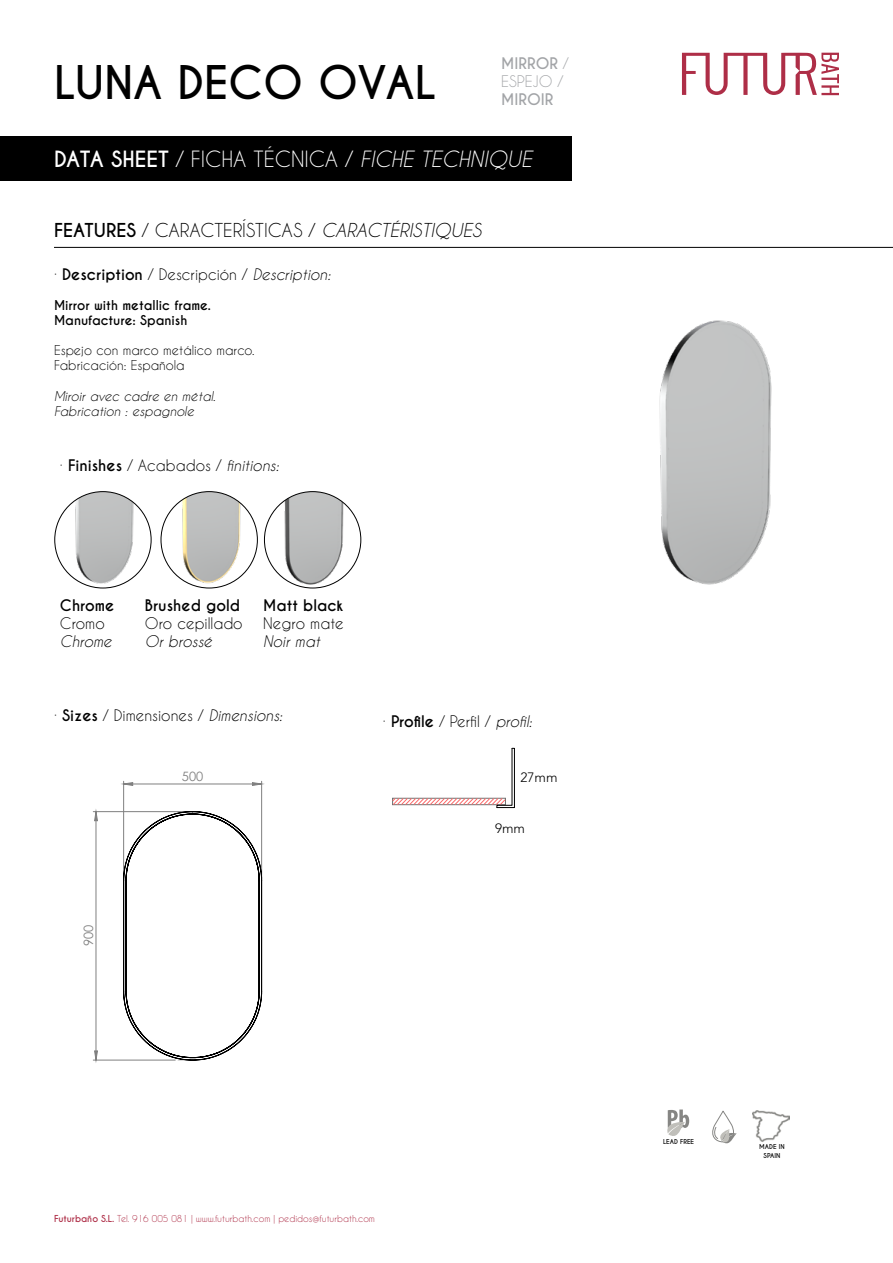
<style>
.page{position:relative;width:893px;height:1263px;background:#fff}
.page>*{position:absolute;margin:0;border:0;box-sizing:border-box;transform-origin:0 0}
.t1{font:700 43.5px "Caviar Dreams";color:#000}
.t2{font:21px "Caviar Dreams";color:#fff}
.t3{font:18px "Caviar Dreams";color:#000}
.t4{font:15px "Caviar Dreams";color:#000}
.t5{font:700 15px "Caviar Dreams";color:#000}
.t6{font:italic 15px "Caviar Dreams";color:#000}
.t7{font:15px/18px "Caviar Dreams";color:#a2a4a7}
.t8{font:700 15px "Caviar Dreams";color:#a2a4a7}
.t9{font:300 13.5px "Avenir LT Std";color:#000}
.t10{font:12.9px "Century Gothic";color:#808080}
.t11{font:12.75px/15.3px "Caviar Dreams";color:#000}
.t12{font:italic 12.75px/15.3px "Caviar Dreams";color:#000}
.t13{font:700 12.75px/15.3px "Caviar Dreams";color:#000}
.t14{font:9px "Caviar Dreams";color:#ae2e47}
.t15{font:700 6.45px/8.6px "Caviar Dreams";color:#000;text-align:center}
.s1{font-weight:700}
.s2{font-style:italic}
</style>
<div class="page">
<div style="left:0;top:136px;width:571px;height:44px;background:#000"></div>
<svg style="left:682px;top:53px;width:157px;height:42px"></svg>
<hr style="left:54px;top:247px;width:839px;height:1px;background:#000">
<svg style="left:667px;top:1109px;width:22px;height:27px"></svg>
<svg style="left:712px;top:1110px;width:25px;height:34px"></svg>
<img style="left:753px;top:1110px;width:36px;height:32px">
<img style="left:659px;top:320px;width:113px;height:265px">
<svg style="left:392px;top:748px;width:123px;height:60px"></svg>
<img style="left:161px;top:492px;width:96px;height:96px;border-radius:48px">
<img style="left:55px;top:492px;width:96px;height:96px;border-radius:48px">
<img style="left:264px;top:492px;width:97px;height:96px;border-radius:48px">
<hr style="left:93px;top:811px;width:97px;height:1px;background:#808080">
<hr style="left:93px;top:1060px;width:82px;height:1px;background:#808080">
<hr style="left:261px;top:781px;width:1px;height:97px;background:#808080">
<hr style="left:123px;top:781px;width:1px;height:97px;background:#808080">
<svg style="left:95px;top:812px;width:2px;height:248px"></svg>
<svg style="left:124px;top:783px;width:137px;height:2px"></svg>
<svg style="left:123px;top:811px;width:139px;height:250px"></svg>
<h1 class="t1" style="left:54px;top:56px;width:384px">LUNA DECO OVAL</h1>
<p class="t7" style="left:501px;top:54px;width:69px"><span class="s1">MIRROR</span> /<br>ESPEJO /</p>
<p class="t8" style="left:501px;top:91px;width:54px">MIROIR</p>
<h2 class="t2" style="left:54px;top:146px;width:480px"><span class="s1">DATA SHEET</span> / FICHA TÉCNICA / <span class="s2">FICHE TECHNIQUE</span></h2>
<p class="t3" style="left:54px;top:219px;width:429px"><span class="s1">FEATURES</span> / CARACTERÍSTICAS / <span class="s2">CARACTÉRISTIQUES</span></p>
<p class="t4" style="left:54px;top:265px;width:278px">· <span class="s1">Description</span> / Descripción / <span class="s2">Description:</span></p>
<p class="t13" style="left:54px;top:298px;width:158px">Mirror with metallic frame.<br>Manufacture: Spanish</p>
<p class="t11" style="left:54px;top:342px;width:202px">Espejo con marco metálico marco.<br>Fabricación: Española</p>
<p class="t12" style="left:54px;top:388px;width:163px">Miroir avec cadre en métal.<br>Fabrication : espagnole</p>
<p class="t4" style="left:60px;top:456px;width:220px">· <span class="s1">Finishes</span> / Acabados / <span class="s2">finitions:</span></p>
<p class="t5" style="left:60px;top:596px;width:56px">Chrome</p>
<p class="t4" style="left:60px;top:614px;width:46px">Cromo</p>
<p class="t6" style="left:60px;top:633px;width:53px">Chrome</p>
<p class="t5" style="left:145px;top:596px;width:97px">Brushed gold</p>
<p class="t4" style="left:145px;top:614px;width:99px">Oro cepillado</p>
<p class="t6" style="left:145px;top:633px;width:70px">Or brossé</p>
<p class="t5" style="left:263px;top:596px;width:82px">Matt black</p>
<p class="t4" style="left:263px;top:614px;width:82px">Negro mate</p>
<p class="t6" style="left:263px;top:633px;width:58px">Noir mat</p>
<p class="t4" style="left:54px;top:706px;width:230px">· <span class="s1">Sizes</span> / Dimensiones / <span class="s2">Dimensions:</span></p>
<p class="t4" style="left:383px;top:712px;width:151px">· <span class="s1">Profile</span> / Perfil / <span class="s2">profil:</span></p>
<p class="t10" style="left:182px;top:767px;width:23px">500</p>
<p class="t9" style="left:521px;top:769px;width:38px">27mm</p>
<p class="t10" style="left:80px;top:946px;width:23px;rotate:-90deg">900</p>
<p class="t14" style="left:54px;top:1213px;width:322px"><span class="s1">Futurbaño S.L.</span> Tel. 916 005 081 | www.futurbath.com | pedidos@futurbath.com</p>
<p class="t9" style="left:495px;top:820px;width:31px">9mm</p>
<p class="t15" style="left:663px;top:1137px;width:33px">LEAD FREE</p>
<p class="t15" style="left:759px;top:1142px;width:27px">MADE IN<br>SPAIN</p>
</div>
